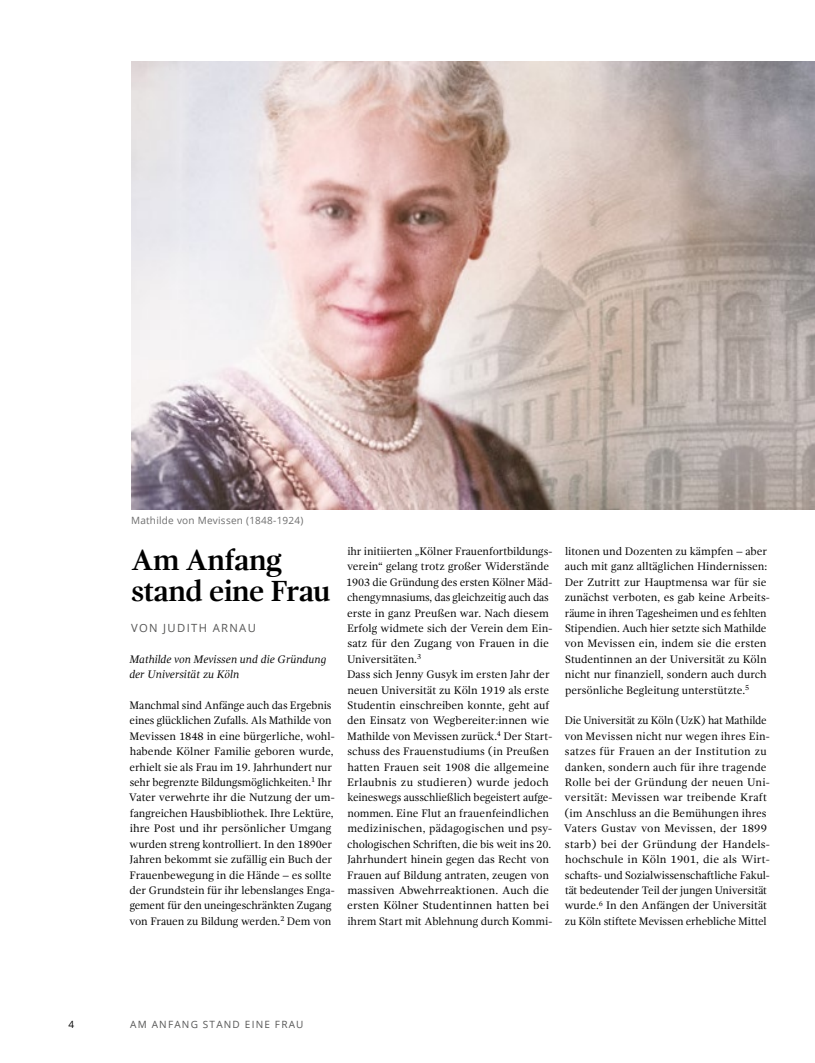
<style>
.page{position:relative;width:815px;height:1063px;background:#fff}
.page>*{position:absolute;margin:0;border:0;box-sizing:border-box;transform-origin:0 0}
.t1{font:700 30px/30.8px "Gandhi Serif";letter-spacing:-.03em;color:#000}
.t2{font:11.25px/15.4px "Gandhi Serif";letter-spacing:-.005em;color:#000}
.t3{font:italic 11.25px/15.4px "Gandhi Serif";color:#000}
.t4{font:11.25px "Open Sans";letter-spacing:.12em;color:#565655}
.t5{font:10px "Open Sans";letter-spacing:.025em;color:#6e6e6e}
.t6{font:10px "Open Sans";letter-spacing:.12em;color:#565655}
.t7{font:10px "Open Sans";color:#000}
</style>
<div class="page">
<img style="left:131px;top:61px;width:684px;height:449px">
<p class="t5" style="left:131px;top:514px;width:174px">MATHILDE VON M EVISSEN (1848-1924)</p>
<h1 class="t1" style="left:131px;top:545px;width:201px">Am Anfang stand eine Frau</h1>
<p class="t4" style="left:131px;top:620px;width:124px">VON JU DITH ARNAU</p>
<p class="t3" style="left:129px;top:651px;width:198px">Mathilde von Mevissen und die Gründung der Universität zu Köln</p>
<p class="t2" style="left:129px;top:698px;width:207px">Manchmal sind Anfänge auch das Ergebnis eines glücklichen Zufalls. Als Mathilde von Mevissen 1848 in eine bürgerliche, wohl&shy;habende Kölner Familie geboren wurde, erhielt sie als Frau im 19. Jahrhundert nur sehr begrenzte Bildungsmöglichkeiten.<sup>1</sup> Ihr Vater verwehrte ihr die Nutzung der um&shy;fangreichen Hausbibliothek. Ihre Lektüre, ihre Post und ihr persönlicher Umgang wurden streng kontrolliert. In den 1890er Jahren bekommt sie zufällig ein Buch der Frauenbewegung in die Hände – es sollte der Grundstein für ihr lebenslanges Enga&shy;gement für den uneingeschränkten Zugang von Frauen zu Bildung werden.<sup>2</sup> Dem von</p>
<p class="t2" style="left:346px;top:544px;width:208px">ihr initiierten „Kölner Frauenfortbildungs&shy;verein“ gelang trotz großer Widerstände 1903 die Gründung des ersten Kölner Mäd&shy;chengymnasiums, das gleichzeitig auch das erste in ganz Preußen war. Nach diesem Erfolg widmete sich der Verein dem Ein&shy;satz für den Zugang von Frauen in die Universitäten.<sup>3<br></sup>Dass sich Jenny Gusyk im ersten Jahr der neuen Universität zu Köln 1919 als erste Studentin einschreiben konnte, geht auf den Einsatz von Wegbereiter:innen wie Mathilde von Mevissen zurück.<sup>4</sup> Der Start&shy;schuss des Frauenstudiums (in Preußen hatten Frauen seit 1908 die allgemeine Erlaubnis zu studieren) wurde jedoch keineswegs ausschließlich begeistert aufge&shy;nommen. Eine Flut an frauenfeindlichen medizinischen, pädagogischen und psy&shy;chologischen Schriften, die bis weit ins 20.<br>Jahrhundert hinein gegen das Recht von Frauen auf Bildung antraten, zeugen von massiven Abwehrreaktionen. Auch die ersten Kölner Studentinnen hatten bei ihrem Start mit Ablehnung durch Kommi-</p>
<p class="t2" style="left:565px;top:544px;width:207px">litonen und Dozenten zu kämpfen – aber auch mit ganz alltäglichen Hindernissen:<br>Der Zutritt zur Hauptmensa war für sie zunächst verboten, es gab keine Arbeits&shy;räume in ihren Tagesheimen und es fehlten Stipendien. Auch hier setzte sich Mathilde von Mevissen ein, indem sie die ersten Studentinnen an der Universität zu Köln nicht nur finanziell, sondern auch durch persönliche Begleitung unterstützte.<sup>5</sup></p>
<p class="t2" style="left:564px;top:713px;width:208px">Die Universität zu Köln (UzK) hat Mathilde von Mevissen nicht nur wegen ihres Ein&shy;satzes für Frauen an der Institution zu danken, sondern auch für ihre tragende Rolle bei der Gründung der neuen Uni&shy;versität: Mevissen war treibende Kraft (im Anschluss an die Bemühungen ihres Vaters Gustav von Mevissen, der 1899 starb) bei der Gründung der Handels&shy;hochschule in Köln 1901, die als Wirt&shy;schafts- und Sozialwissenschaftliche Fakul&shy;tät bedeutender Teil der jungen Universität wurde.<sup>6</sup> In den Anfängen der Universität zu Köln stiftete Mevissen erhebliche Mittel</p>
<p class="t7" style="left:68px;top:1018px;width:7px">4</p>
<p class="t6" style="left:130px;top:1018px;width:88px">AM AN FAN G STAND</p>
<p class="t6" style="left:245px;top:1018px;width:7px">EINE</p>
<p class="t6" style="left:275px;top:1018px;width:8px">FRA</p>
<p class="t6" style="left:296px;top:1018px;width:9px">U</p>
</div>
